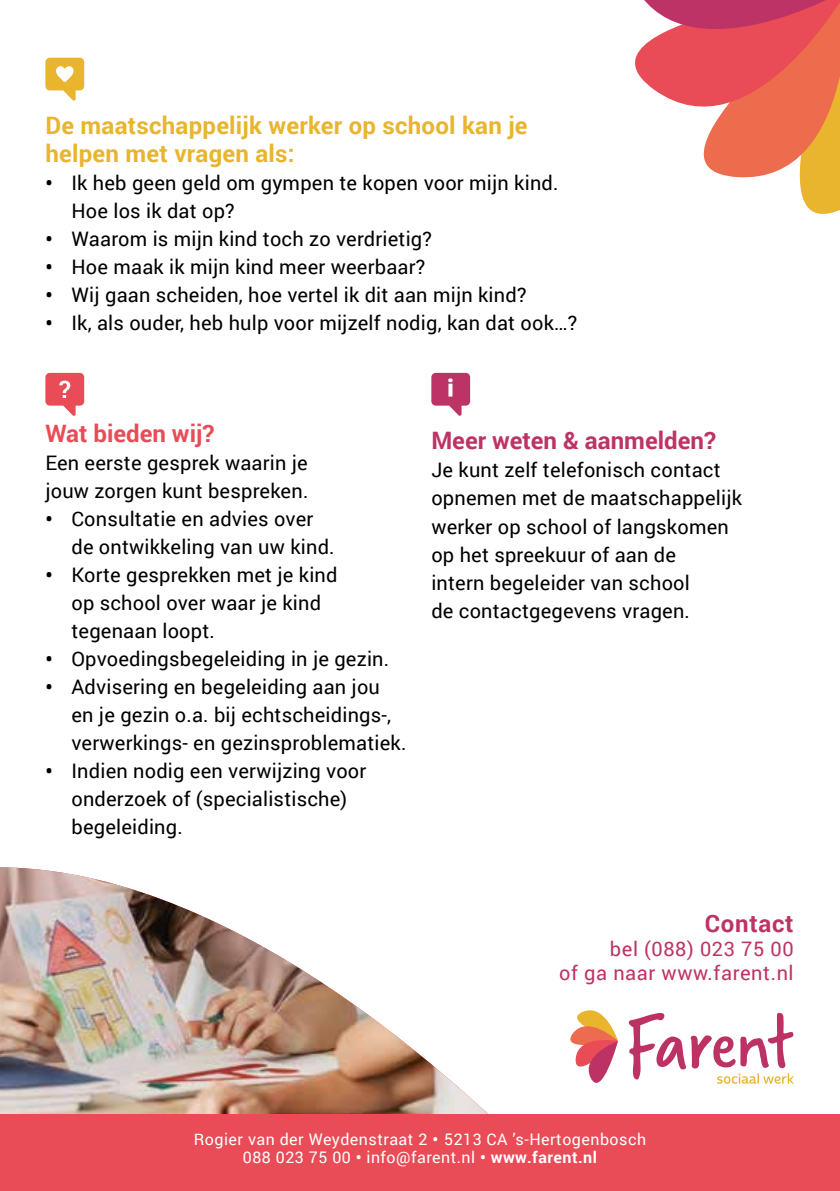
<style>
.page{position:relative;width:840px;height:1191px;background:#fff}
.page>*{position:absolute;margin:0;border:0;box-sizing:border-box;transform-origin:0 0}
.t1{font:700 24px/28px "Roboto";letter-spacing:.01em;color:#e9b42e}
.t2{font:700 24px "Roboto";color:#bd3365}
.t3{font:700 24px "Roboto";color:#e94b57}
.t4{font:700 24px "Roboto";letter-spacing:.03em;color:#bd3365}
.t5{font:20px/28px "Roboto";letter-spacing:.01em;color:#000}
.t6{font:20px/24px "Roboto";letter-spacing:.03em;color:#bd3365;text-align:right}
.t7{font:16px/18px "Roboto";letter-spacing:.03em;color:#fff;text-align:center}
.s1{font-weight:700}
</style>
<div class="page">
<img style="left:0;top:867px;width:488px;height:247px">
<svg style="left:45px;top:58px;width:39px;height:43px"></svg>
<svg style="left:570px;top:1010px;width:47px;height:73px"></svg>
<svg style="left:628px;top:1013px;width:165px;height:70px"></svg>
<div style="left:0;top:1114px;width:839px;height:77px;background:#e94b57"></div>
<svg style="left:431px;top:373px;width:39px;height:43px"></svg>
<svg style="left:45px;top:373px;width:39px;height:43px"></svg>
<svg style="left:635px;top:0;width:204px;height:214px"></svg>
<p class="t1" style="left:45px;top:111px;width:483px">De maatschappelijk werker op school kan je helpen met vragen als:</p>
<p class="t5" style="left:71px;top:168px;width:488px;text-indent:-26px"><span class="s1">•</span> Ik heb geen geld om gympen te kopen voor mijn kind.<br>Hoe los ik dat op?</p>
<p class="t5" style="left:45px;top:224px;width:388px"><span class="s1">•</span> Waarom is mijn kind toch zo verdrietig?</p>
<p class="t5" style="left:45px;top:252px;width:381px"><span class="s1">•</span> Hoe maak ik mijn kind meer weerbaar?</p>
<p class="t5" style="left:45px;top:280px;width:482px"><span class="s1">•</span> Wij gaan scheiden, hoe vertel ik dit aan mijn kind?</p>
<p class="t5" style="left:45px;top:308px;width:533px"><span class="s1">•</span> Ik, als ouder, heb hulp voor mijzelf nodig, kan dat ook…?</p>
<p class="t3" style="left:45px;top:417px;width:170px">Wat bieden wij?</p>
<p class="t5" style="left:45px;top:448px;width:264px">Een eerste gesprek waarin je jouw zorgen kunt bespreken.</p>
<p class="t5" style="left:71px;top:504px;width:264px;text-indent:-26px"><span class="s1">•</span> Consultatie en advies over de ontwikkeling van uw kind.</p>
<p class="t5" style="left:71px;top:560px;width:267px;text-indent:-26px"><span class="s1">•</span> Korte gesprekken met je kind op school over waar je kind tegenaan loopt.</p>
<p class="t5" style="left:45px;top:644px;width:345px"><span class="s1">•</span> Opvoedingsbegeleiding in je gezin.</p>
<p class="t5" style="left:71px;top:672px;width:336px;text-indent:-26px"><span class="s1">•</span> Advisering en begeleiding aan jou en je gezin o.a. bij echtscheidings-, verwerkings- en gezinsproblematiek.</p>
<p class="t5" style="left:71px;top:756px;width:296px;text-indent:-26px"><span class="s1">•</span> Indien nodig een verwijzing voor onderzoek of (specialistische) begeleiding.</p>
<p class="t2" style="left:431px;top:424px;width:286px">Meer weten &amp; aanmelden?</p>
<p class="t5" style="left:431px;top:455px;width:312px">Je kunt zelf telefonisch contact opnemen met de maatschappelijk werker op school of langskomen op het spreekuur of aan de<br>intern begeleider van school<br>de contactgegevens vragen.</p>
<p class="t4" style="left:704px;top:906px;width:90px">Contact</p>
<p class="t6" style="left:559px;top:936px;width:236px">bel (088) 023 75 00<br>of ga naar www.farent.nl</p>
<p class="t7" style="left:194px;top:1129px;width:453px">Rogier van der Weydenstraat 2 <span class="s1">•</span> 5213 CA ’s-Hertogenbosch<br>088 023 75 00 <span class="s1">•</span> info@farent.nl <span class="s1">• www.farent.nl</span></p>
</div>
